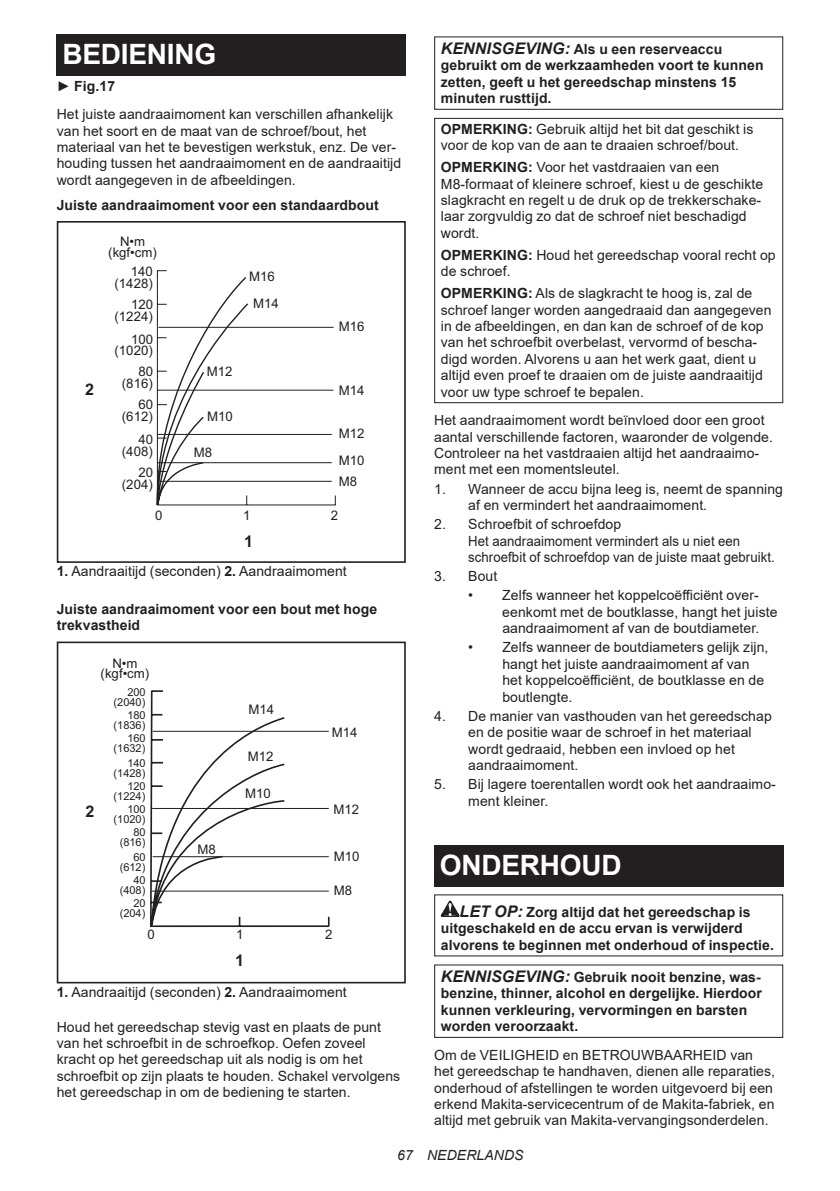
<style>
.page{position:relative;width:840px;height:1191px;background:#fff}
.page>*{position:absolute;margin:0;border:0;box-sizing:border-box;transform-origin:0 0}
.t1{font:700 28px "Arial";letter-spacing:-.01em;color:#fff}
.t2{font:700 16px "Arial";color:#231f20}
.t3{font:14px/16.4px "Arial";letter-spacing:.005em;color:#231f20}
.t4{font:700 14px/16.4px "Arial";letter-spacing:.005em;color:#231f20}
.t5{font:italic 14px "Arial";letter-spacing:.005em;color:#231f20}
.t6{font:13.2px/10.6px "Arial";color:#231f20;text-align:center}
.t7{font:11px/23px "Arial";color:#231f20;text-align:justify}
.s1{font-weight:700}
.s2{font-style:italic;font-size:16px}
</style>
<div class="page">
<div style="left:57px;top:34px;width:348px;height:41px;background:#231f20"></div>
<div style="left:57px;top:221px;width:348px;height:342px;border:2px solid #231f20"></div>
<svg style="left:156px;top:270px;width:180px;height:236px"></svg>
<svg style="left:150px;top:690px;width:180px;height:238px"></svg>
<hr style="left:152px;top:731px;width:176px;height:1px;background:#231f20">
<hr style="left:152px;top:808px;width:176px;height:1px;background:#231f20">
<hr style="left:152px;top:856px;width:176px;height:1px;background:#231f20">
<hr style="left:151px;top:890px;width:177px;height:1px;background:#231f20">
<svg style="left:150px;top:716px;width:136px;height:211px"></svg>
<div style="left:57px;top:641px;width:348px;height:342px;border:2px solid #231f20"></div>
<div style="left:434px;top:36px;width:348px;height:74px;border:1px solid #231f20"></div>
<div style="left:434px;top:118px;width:348px;height:285px;border:1px solid #231f20"></div>
<div style="left:434px;top:845px;width:348px;height:41px;background:#231f20"></div>
<svg style="left:440px;top:900px;width:19px;height:17px"></svg>
<h1 class="t1" style="left:62px;top:34px;width:155px">BEDIENING</h1>
<p class="t3" style="left:57px;top:73px;width:337px;line-height:27.8px">► <span class="s1">Fig.17<br></span>Het juiste aandraaimoment kan verschillen afhankelijk</p>
<p class="t3" style="left:57px;top:122px;width:346px">van het soort en de maat van de schroef/bout, het materiaal van het te bevestigen werkstuk, enz. De ver&shy;houding tussen het aandraaimoment en de aandraaitijd wordt aangegeven in de afbeeldingen.</p>
<p class="t4" style="left:57px;top:197px;width:323px">Juiste aandraaimoment voor een standaardbout</p>
<p class="t6" style="left:108px;top:236px;width:50px">N•m (kgf•cm)</p>
<p class="t6" style="left:253px;top:298px;width:27px">M14</p>
<p class="t6" style="left:114px;top:265px;width:40px;line-height:11.6px;text-align:right">140 (1428)</p>
<p class="t6" style="left:114px;top:311px;width:40px">(1224)</p>
<p class="t6" style="left:114px;top:345px;width:40px">(1020)</p>
<p class="t6" style="left:122px;top:378px;width:32px">(816)</p>
<p class="t6" style="left:122px;top:411px;width:32px">(612)</p>
<p class="t6" style="left:122px;top:446px;width:32px">(408)</p>
<p class="t6" style="left:122px;top:479px;width:32px">(204)</p>
<p class="t6" style="left:249px;top:271px;width:27px">M16</p>
<p class="t6" style="left:131px;top:299px;width:24px">120</p>
<p class="t6" style="left:131px;top:333px;width:24px">100</p>
<p class="t6" style="left:138px;top:366px;width:16px">80</p>
<p class="t6" style="left:138px;top:399px;width:16px">60</p>
<p class="t6" style="left:138px;top:434px;width:16px">40</p>
<p class="t6" style="left:138px;top:467px;width:16px">20</p>
<p class="t6" style="left:338px;top:321px;width:27px">M16</p>
<p class="t6" style="left:207px;top:366px;width:27px">M12</p>
<p class="t6" style="left:207px;top:411px;width:27px">M10</p>
<p class="t6" style="left:194px;top:447px;width:20px">M8</p>
<p class="t2" style="left:85px;top:378px;width:10px">2</p>
<p class="t6" style="left:338px;top:384px;width:27px">M14</p>
<p class="t6" style="left:338px;top:421px;width:27px;line-height:26px;text-align:left">M12<br>M10</p>
<p class="t6" style="left:338px;top:476px;width:20px">M8</p>
<p class="t6" style="left:155px;top:510px;width:9px">0</p>
<p class="t6" style="left:243px;top:510px;width:9px">1</p>
<p class="t2" style="left:244px;top:530px;width:10px">1</p>
<p class="t6" style="left:331px;top:510px;width:9px">2</p>
<p class="t3" style="left:57px;top:563px;width:291px"><span class="s1">1.</span> Aandraaitijd (seconden) <span class="s1">2.</span> Aandraaimoment</p>
<p class="t4" style="left:57px;top:601px;width:322px">Juiste aandraaimoment voor een bout met hoge trekvastheid</p>
<p class="t6" style="left:101px;top:657px;width:50px">N•m (kgf•cm)</p>
<p class="t7" style="left:113px;top:690px;width:33px">(2040) (1836) (1632)</p>
<p class="t7" style="left:113px;top:761px;width:33px;text-align:center">(1428) (1224) (1020) (816)</p>
<p class="t7" style="left:120px;top:855px;width:27px">(612) (408) (204)</p>
<p class="t6" style="left:147px;top:929px;width:9px">0</p>
<p class="t6" style="left:236px;top:929px;width:9px">1</p>
<p class="t6" style="left:325px;top:929px;width:9px">2</p>
<p class="t7" style="left:127px;top:681px;width:20px">200<br>180<br>160</p>
<p class="t7" style="left:127px;top:752px;width:20px;text-align:center">140<br>120<br>100<br>80</p>
<p class="t7" style="left:133px;top:846px;width:14px">60<br>40<br>20</p>
<p class="t6" style="left:248px;top:704px;width:27px">M14</p>
<p class="t6" style="left:248px;top:750px;width:27px">M12</p>
<p class="t6" style="left:332px;top:727px;width:27px">M14</p>
<p class="t6" style="left:245px;top:788px;width:27px">M10</p>
<p class="t6" style="left:333px;top:803px;width:27px">M12</p>
<p class="t6" style="left:334px;top:851px;width:27px">M10</p>
<p class="t6" style="left:334px;top:885px;width:20px">M8</p>
<p class="t2" style="left:86px;top:800px;width:10px">2</p>
<p class="t6" style="left:197px;top:843px;width:20px">M8</p>
<p class="t2" style="left:235px;top:949px;width:10px">1</p>
<p class="t3" style="left:57px;top:983px;width:291px"><span class="s1">1.</span> Aandraaitijd (seconden) <span class="s1">2.</span> Aandraaimoment</p>
<p class="t3" style="left:57px;top:1018px;width:345px">Houd het gereedschap stevig vast en plaats de punt van het schroefbit in de schroefkop. Oefen zoveel kracht op het gereedschap uit als nodig is om het schroefbit op zijn plaats te houden. Schakel vervolgens het gereedschap in om de bediening te starten.</p>
<p class="t4" style="left:440px;top:41px;width:324px"><span class="s2">KENNISGEVING:</span> Als u een reserveaccu gebruikt om de werkzaamheden voort te kunnen zetten, geeft u het gereedschap minstens 15 minuten rusttijd.</p>
<p class="t3" style="left:440px;top:120px;width:314px"><span class="s1">OPMERKING:</span> Gebruik altijd het bit dat geschikt is voor de kop van de aan te draaien schroef/bout.</p>
<p class="t3" style="left:440px;top:159px;width:324px"><span class="s1">OPMERKING:</span> Voor het vastdraaien van een M8-formaat of kleinere schroef, kiest u de geschikte slagkracht en regelt u de druk op de trekkerschake&shy;laar zorgvuldig zo dat de schroef niet beschadigd wordt.</p>
<p class="t3" style="left:440px;top:246px;width:336px"><span class="s1">OPMERKING:</span> Houd het gereedschap vooral recht op de schroef.</p>
<p class="t3" style="left:440px;top:285px;width:332px"><span class="s1">OPMERKING:</span> Als de slagkracht te hoog is, zal de schroef langer worden aangedraaid dan aangegeven in de afbeeldingen, en dan kan de schroef of de kop van het schroefbit overbelast, vervormd of bescha&shy;digd worden. Alvorens u aan het werk gaat, dient u altijd even proef te draaien om de juiste aandraaitijd voor uw type schroef te bepalen.</p>
<p class="t3" style="left:434px;top:412px;width:340px">Het aandraaimoment wordt beïnvloed door een groot aantal verschillende factoren, waaronder de volgende.<br>Controleer na het vastdraaien altijd het aandraaimo&shy;ment met een momentsleutel.</p>
<p class="t3" style="left:468px;top:480px;width:316px;text-indent:-34px">1. Wanneer de accu bijna leeg is, neemt de spanning af en vermindert het aandraaimoment.</p>
<p class="t3" style="left:468px;top:516px;width:308px;text-indent:-34px">2. Schroefbit of schroefdop<br>Het aandraaimoment vermindert als u niet een schroefbit of schroefdop van de juiste maat gebruikt.</p>
<p class="t3" style="left:434px;top:568px;width:65px">3. Bout</p>
<p class="t3" style="left:502px;top:587px;width:276px;text-indent:-34px">• Zelfs wanneer het koppelcoëfficiënt over&shy;eenkomt met de boutklasse, hangt het juiste aandraaimoment af van de boutdiameter.</p>
<p class="t3" style="left:502px;top:639px;width:267px;text-indent:-34px">• Zelfs wanneer de boutdiameters gelijk zijn, hangt het juiste aandraaimoment af van het koppelcoëfficiënt, de boutklasse en de boutlengte.</p>
<p class="t3" style="left:468px;top:707px;width:305px;text-indent:-34px">4. De manier van vasthouden van het gereedschap en de positie waar de schroef in het materiaal wordt gedraaid, hebben een invloed op het aandraaimoment.</p>
<p class="t3" style="left:468px;top:776px;width:309px;text-indent:-34px">5. Bij lagere toerentallen wordt ook het aandraaimo&shy;ment kleiner.</p>
<h1 class="t1" style="left:439px;top:845px;width:183px">ONDERHOUD</h1>
<p class="t4" style="left:440px;top:904px;width:334px;text-indent:19px"><span class="s2">LET OP:</span> Zorg altijd dat het gereedschap is uitgeschakeld en de accu ervan is verwijderd alvorens te beginnen met onderhoud of inspectie.</p>
<p class="t4" style="left:440px;top:969px;width:322px"><span class="s2">KENNISGEVING:</span> Gebruik nooit benzine, was&shy;benzine, thinner, alcohol en dergelijke. Hierdoor kunnen verkleuring, vervormingen en barsten worden veroorzaakt.</p>
<p class="t3" style="left:434px;top:1046px;width:342px">Om de VEILIGHEID en BETROUWBAARHEID van het gereedschap te handhaven, dienen alle reparaties, onderhoud of afstellingen te worden uitgevoerd bij een erkend Makita-servicecentrum of de Makita-fabriek, en altijd met gebruik van Makita-vervangingsonderdelen.</p>
<p class="t5" style="left:397px;top:1146px;width:128px">67 NEDERLANDS</p>
</div>
